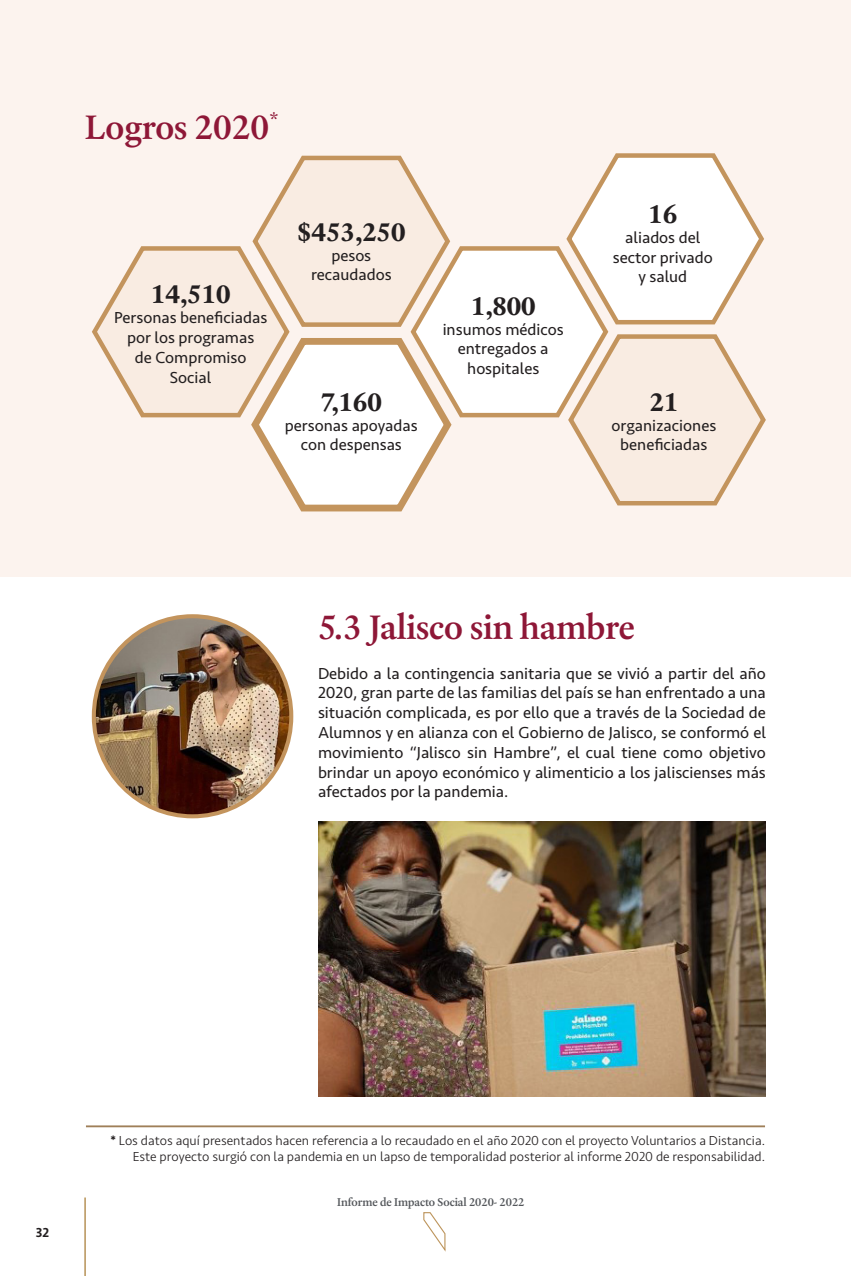
<style>
.page{position:relative;width:851px;height:1276px;background:#fff}
.page>*{position:absolute;margin:0;border:0;box-sizing:border-box;transform-origin:0 0}
.subtítulos{font:600 36px "Laurentian Std";color:#8e1737}
.subtítulos-2{font:700 27px "Laurentian Std";color:#231f20}
.t1{font:16.5px/19.8px "Seravek Basic";color:#231f20;text-align:justify}
.pies_de_página{font:300 13.5px/16.2px "Seravek";color:#231f20;text-align:right}
.t2{font:500 13.5px "Seravek";color:#231f20}
.t3{font:600 12px "Laurentian Std";color:#53565a}
.s1{font-weight:700}
</style>
<div class="page">
<svg style="left:423px;top:1212px;width:23px;height:40px"></svg>
<hr style="left:84px;top:1197px;width:2px;height:79px;background:#b79257">
<div style="left:0;top:0;width:850px;height:576px;background:#fcf3ee"></div>
<img style="left:318px;top:821px;width:447px;height:276px">
<img style="left:94px;top:616px;width:197px;height:200px">
<div style="left:92px;top:614px;width:201px;height:204px;border:4px solid #c3945d;border-radius:50%"></div>
<svg style="left:92px;top:153px;width:674px;height:359px"></svg>
<hr style="left:86px;top:1125px;width:678px;height:1px;background:#926e42">
<hr style="left:86px;top:1126px;width:678px;height:1px;background:#926e42">
<p class="subtítulos" style="left:85px;top:106px;width:195px">Logros 2020<sup>*</sup></p>
<p class="subtítulos-2" style="left:151px;top:279px;width:81px">14,510</p>
<p class="t1" style="left:114px;top:308px;width:155px">Personas beneficiadas</p>
<p class="t1" style="left:127px;top:327px;width:129px">por los programas</p>
<p class="t1" style="left:135px;top:347px;width:113px">de Compromiso</p>
<p class="t1" style="left:170px;top:367px;width:43px">Social</p>
<p class="subtítulos-2" style="left:297px;top:216px;width:110px">$453,250</p>
<p class="t1" style="left:331px;top:245px;width:41px">pesos</p>
<p class="t1" style="left:311px;top:265px;width:82px">recaudados</p>
<p class="subtítulos-2" style="left:321px;top:386px;width:62px">7,160</p>
<p class="t1" style="left:285px;top:415px;width:134px">personas apoyadas</p>
<p class="t1" style="left:301px;top:435px;width:103px">con despensas</p>
<p class="subtítulos-2" style="left:470px;top:290px;width:67px">1,800</p>
<p class="t1" style="left:442px;top:319px;width:122px">insumos médicos</p>
<p class="t1" style="left:458px;top:339px;width:92px">entregados a</p>
<p class="t1" style="left:467px;top:358px;width:73px">hospitales</p>
<p class="subtítulos-2" style="left:648px;top:198px;width:30px">16</p>
<p class="t1" style="left:625px;top:227px;width:76px">aliados del</p>
<p class="t1" style="left:612px;top:247px;width:101px">sector privado</p>
<p class="t1" style="left:638px;top:267px;width:50px">y salud</p>
<p class="subtítulos-2" style="left:649px;top:386px;width:30px">21</p>
<p class="t1" style="left:611px;top:415px;width:106px">organizaciones</p>
<p class="t1" style="left:620px;top:435px;width:89px">beneficiadas</p>
<p class="subtítulos" style="left:318px;top:606px;width:318px">5.3 Jalisco sin hambre</p>
<p class="t1" style="left:318px;top:663px;width:449px">Debido a la contingencia sanitaria que se vivió a partir del año 2020, gran parte de las familias del país se han enfrentado a una situación complicada, es por ello que a través de la Sociedad de Alumnos y en alianza con el Gobierno de Jalisco, se conformó el movimiento “Jalisco sin Hambre”, el cual tiene como objetivo brindar un apoyo económico y alimenticio a los jaliscienses más afectados por la pandemia.</p>
<p class="t2" style="left:36px;top:1224px;width:15px">32</p>
<p class="pies_de_página" style="left:110px;top:1132px;width:656px"><span class="s1">*</span> Los datos aquí presentados hacen referencia a lo recaudado en el año 2020 con el proyecto Voluntarios a Distancia.<br>Este proyecto surgió con la pandemia en un lapso de temporalidad posterior al informe 2020 de responsabilidad.</p>
<p class="t3" style="left:337px;top:1195px;width:189px">Informe de Impacto Social 2020- 2022</p>
</div>
